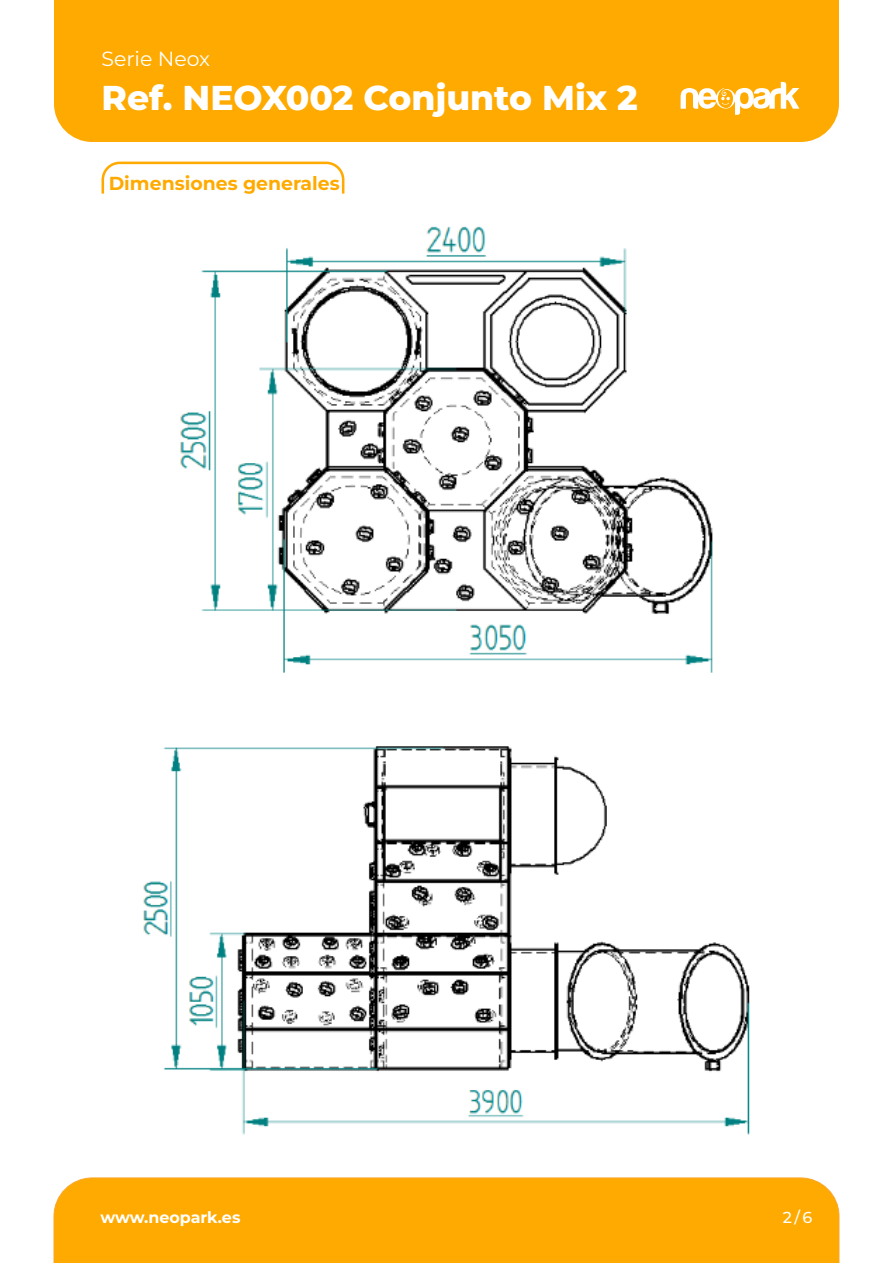
<style>
.page{position:relative;width:893px;height:1263px;background:#fff}
.page>*{position:absolute;margin:0;border:0;box-sizing:border-box;transform-origin:0 0}
.t1{font:800 34.5px "Montserrat";color:#fff}
.t2{font:20.4px "Montserrat";color:#fff}
.t3{font:700 18.9px "Montserrat";color:#fa0}
.t4{font:700 15.9px "Montserrat";color:#fff}
.t5{font:500 15.9px "Montserrat";color:#fff}
</style>
<div class="page">
<div style="left:54px;top:1178px;width:785px;height:85px;background:#fa0"></div>
<div style="left:54px;top:0;width:785px;height:142px;background:#fa0"></div>
<svg style="left:681px;top:82px;width:118px;height:33px"></svg>
<svg style="left:101px;top:161px;width:244px;height:33px"></svg>
<img style="left:180px;top:226px;width:533px;height:447px">
<img style="left:143px;top:746px;width:607px;height:389px">
<p class="t2" style="left:102px;top:45px;width:110px">Serie Neox</p>
<p class="t1" style="left:102px;top:73px;width:538px">Ref. NEOX002 Conjunto Mix 2</p>
<p class="t3" style="left:109px;top:170px;width:232px">Dimensiones generales</p>
<p class="t4" style="left:100px;top:1206px;width:141px">www.neopark.es</p>
<p class="t5" style="left:783px;top:1206px;width:31px">2/6</p>
</div>
